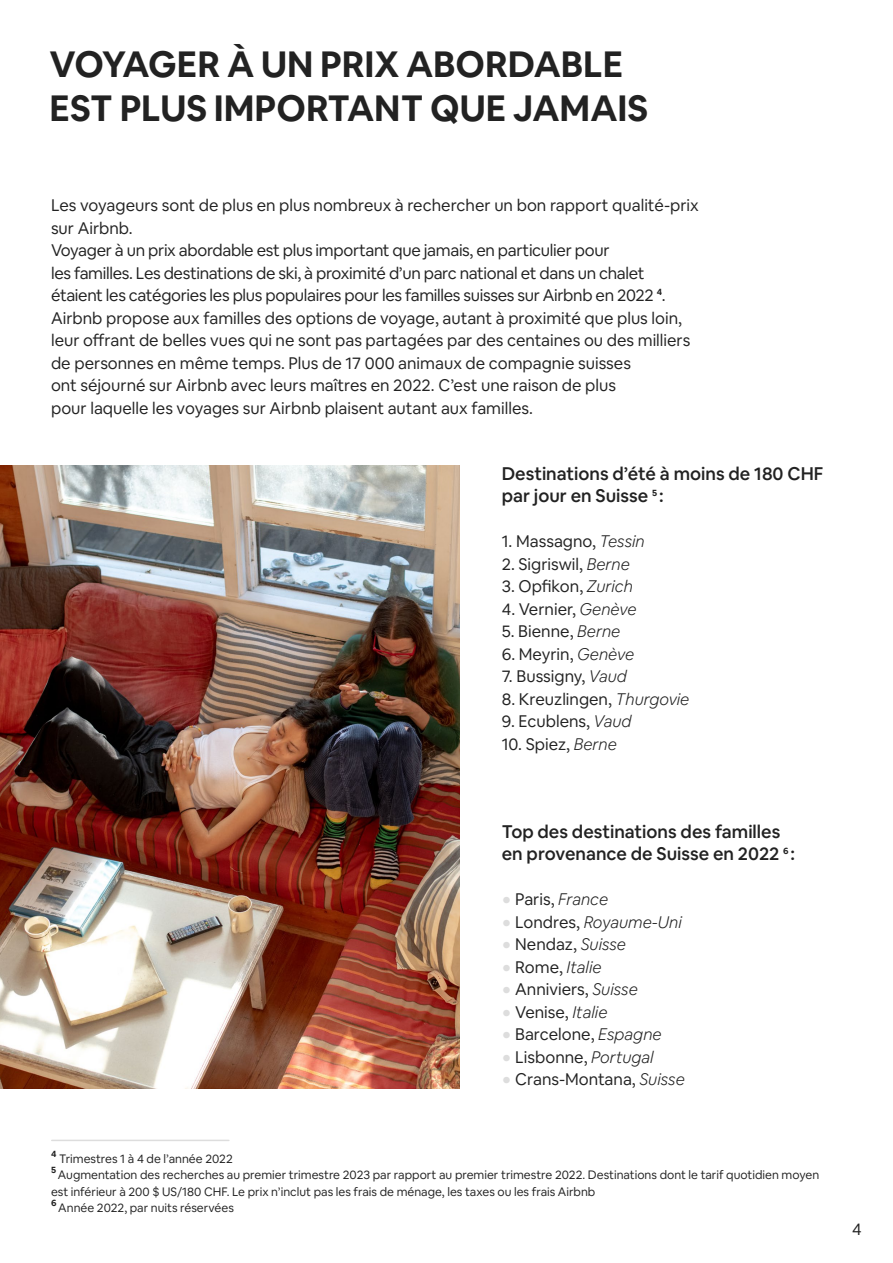
<style>
.page{position:relative;width:893px;height:1263px;background:#fff}
.page>*{position:absolute;margin:0;border:0;box-sizing:border-box;transform-origin:0 0}
.t1{font:700 36px/43.2px "Airbnb Cereal";color:#222}
.t2{font:500 18px/22.5px "Airbnb Cereal";color:#222}
.t3{font:16.5px/22.5px "Airbnb Cereal";color:#222}
.t4{font:italic 300 16.5px "Airbnb Cereal";color:#222}
.t5{font:12px/16.5px "Airbnb Cereal";color:#222}
.t6{font:700 9px "Airbnb Cereal";color:#222}
.s1{font-weight:300;font-style:italic}
.s2{font-weight:500;font-size:18px;color:#ddd}
.s3{font-weight:500;font-style:normal;font-size:18px;color:#ddd}
.s4{font-weight:400;font-style:normal}
</style>
<div class="page">
<hr style="left:52px;top:1140px;width:177px;height:1px;background:#ddd">
<img style="left:0;top:465px;width:459px;height:624px">
<h1 class="t1" style="left:49px;top:43px;width:600px">VOYAGER À UN PRIX ABORDABLE<br>EST PLUS IMPORTANT QUE JAMAIS</h1>
<p class="t3" style="left:51px;top:194px;width:649px">Les voyageurs sont de plus en plus nombreux à rechercher un bon rapport qualité-prix sur Airbnb.<br>Voyager à un prix abordable est plus important que jamais, en particulier pour<br>les familles. Les destinations de ski, à proximité d’un parc national et dans un chalet étaient les catégories les plus populaires pour les familles suisses sur Airbnb en 2022 <sup>4</sup>.<br>Airbnb propose aux familles des options de voyage, autant à proximité que plus loin, leur offrant de belles vues qui ne sont pas partagées par des centaines ou des milliers de personnes en même temps. Plus de 17 000 animaux de compagnie suisses<br>ont séjourné sur Airbnb avec leurs maîtres en 2022. C’est une raison de plus<br>pour laquelle les voyages sur Airbnb plaisent autant aux familles.</p>
<p class="t2" style="left:502px;top:462px;width:323px">Destinations d’été à moins de 180 CHF par jour en Suisse <sup>5</sup> :</p>
<p class="t3" style="left:502px;top:530px;width:145px">1. Massagno, <span class="s1">Tessin</span></p>
<p class="t3" style="left:502px;top:553px;width:130px">2. Sigriswil, <span class="s1">Berne</span></p>
<p class="t3" style="left:502px;top:575px;width:133px">3. Opfikon, <span class="s1">Zurich</span></p>
<p class="t3" style="left:502px;top:598px;width:136px">4. Vernier, <span class="s1">Genève</span></p>
<p class="t3" style="left:502px;top:620px;width:120px">5. Bienne, <span class="s1">Berne</span></p>
<p class="t3" style="left:502px;top:643px;width:134px">6. Meyrin, <span class="s1">Genève</span></p>
<p class="t3" style="left:502px;top:665px;width:127px">7. Bussigny, <span class="s1">Vaud</span></p>
<p class="t3" style="left:502px;top:688px;width:189px">8. Kreuzlingen, <span class="s1">Thurgovie</span></p>
<p class="t3" style="left:502px;top:710px;width:131px">9. Ecublens, <span class="s1">Vaud</span></p>
<p class="t3" style="left:502px;top:733px;width:117px">10. Spiez, <span class="s1">Berne</span></p>
<p class="t6" style="left:51px;top:1148px;width:7px">4</p>
<p class="t5" style="left:59px;top:1150px;width:175px">Trimestres 1 à 4 de l’année 2022</p>
<p class="t2" style="left:502px;top:820px;width:295px">Top des destinations des familles en provenance de Suisse en 2022 <sup>6</sup> :</p>
<p class="t3" style="left:502px;top:888px;width:108px"><span class="s2">•</span> Paris, <span class="s1">France</span></p>
<p class="t4" style="left:502px;top:912px;width:182px"><span class="s3">•</span> <span class="s4">Londres,</span> Royaume-Uni</p>
<p class="t3" style="left:502px;top:933px;width:126px"><span class="s2">•</span> Nendaz, <span class="s1">Suisse</span></p>
<p class="t4" style="left:502px;top:957px;width:101px"><span class="s3">•</span> <span class="s4">Rome,</span> Italie</p>
<p class="t3" style="left:502px;top:978px;width:138px"><span class="s2">•</span> Anniviers, <span class="s1">Suisse</span></p>
<p class="t3" style="left:502px;top:1001px;width:107px"><span class="s2">•</span> Venise, <span class="s1">Italie</span></p>
<p class="t3" style="left:502px;top:1023px;width:161px"><span class="s2">•</span> Barcelone, <span class="s1">Espagne</span></p>
<p class="t3" style="left:502px;top:1046px;width:153px"><span class="s2">•</span> Lisbonne, <span class="s1">Portugal</span></p>
<p class="t3" style="left:502px;top:1068px;width:185px"><span class="s2">•</span> Crans-Montana, <span class="s1">Suisse</span></p>
<p class="t6" style="left:51px;top:1164px;width:7px">5</p>
<p class="t5" style="left:51px;top:1167px;width:770px;text-indent:7px">Augmentation des recherches au premier trimestre 2023 par rapport au premier trimestre 2022. Destinations dont le tarif quotidien moyen est inférieur à 200 $ US/180 CHF. Le prix n’inclut pas les frais de ménage, les taxes ou les frais Airbnb</p>
<p class="t6" style="left:51px;top:1197px;width:7px">6</p>
<p class="t5" style="left:58px;top:1200px;width:177px">Année 2022, par nuits réservées</p>
<p class="t3" style="left:852px;top:1218px;width:11px">4</p>
</div>
